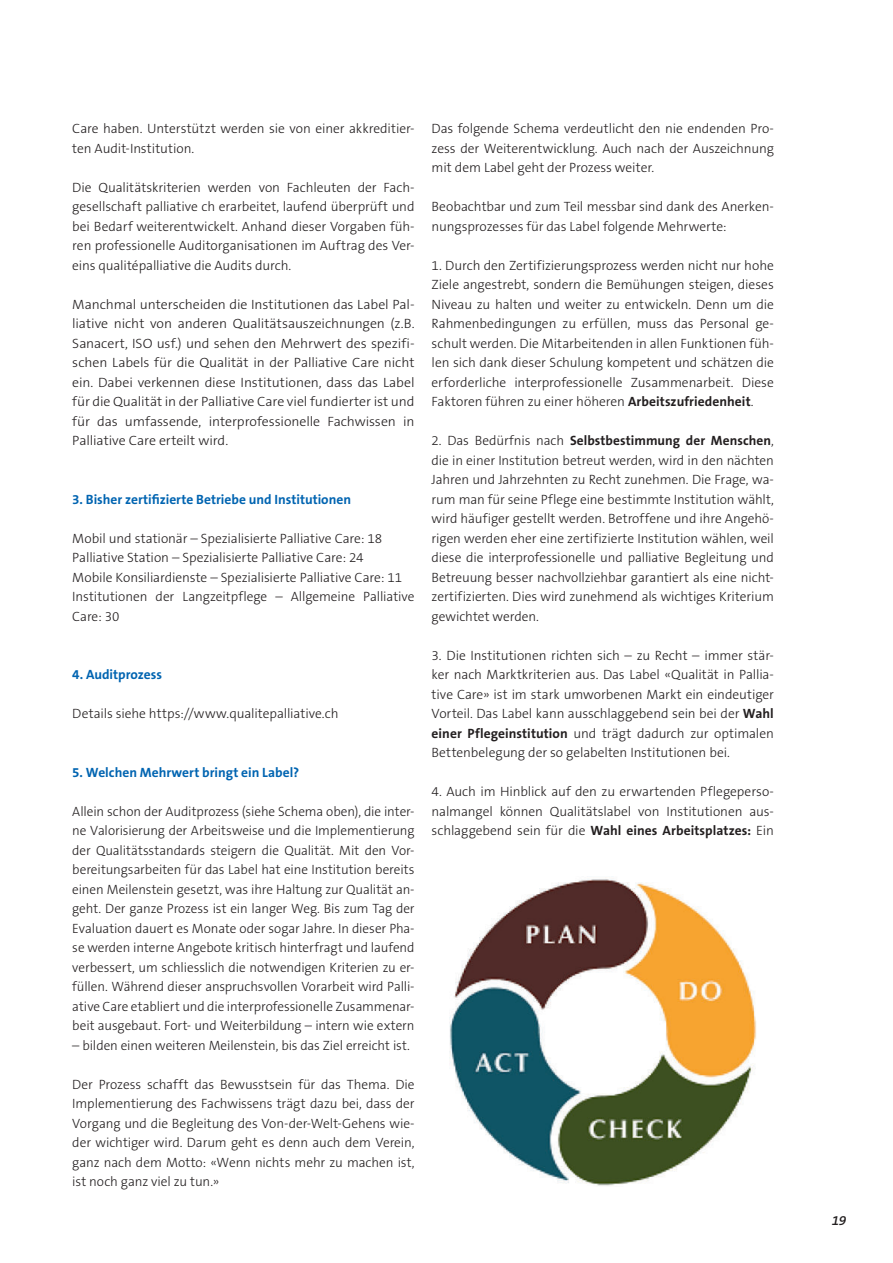
<style>
.page{position:relative;width:893px;height:1263px;background:#fff}
.page>*{position:absolute;margin:0;border:0;box-sizing:border-box;transform-origin:0 0}
.t1{font:300 13.5px/19.5px "The Sans B W3";letter-spacing:-.005em;color:#231f20;text-align:justify}
.t2{font:700 13.5px "The Sans B W7";color:#0164b1}
.t3{font:700 13.5px "The Sans B W7";letter-spacing:.005em;color:#231f20}
.t4{font:italic 600 13.5px "The Sans B W6";color:#231f20}
.s1{font-family:"The Sans B W7";font-weight:700}
.s2{font-family:"The Sans B W3";font-weight:300}
</style>
<div class="page">
<img style="left:449px;top:876px;width:308px;height:310px">
<p class="t1" style="left:72px;top:120px;width:344px">Care haben. Unterstützt werden sie von einer akkreditier&shy;ten Audit-Institution.</p>
<p class="t1" style="left:72px;top:178px;width:344px">Die Qualitätskriterien werden von Fachleuten der Fach&shy;gesellschaft palliative ch erarbeitet, laufend überprüft und bei Bedarf weiterentwickelt. Anhand dieser Vorgaben füh&shy;ren professionelle Auditorganisationen im Auftrag des Ver&shy;eins qualitépalliative die Audits durch.</p>
<p class="t1" style="left:72px;top:295px;width:344px">Manchmal unterscheiden die Institutionen das Label Pal&shy;liative nicht von anderen Qualitätsauszeichnungen (z.B.<br>Sanacert, ISO usf.) und sehen den Mehrwert des spezifi&shy;schen Labels für die Qualität in der Palliative Care nicht ein. Dabei verkennen diese Institutionen, dass das Label für die Qualität in der Palliative Care viel fundierter ist und für das umfassende, interprofessionelle Fachwissen in Palliative Care erteilt wird.</p>
<p class="t2" style="left:72px;top:492px;width:280px">3. Bisher zertifizierte Betriebe und Institutionen</p>
<p class="t1" style="left:72px;top:529px;width:344px;text-align:left">Mobil und stationär – Spezialisierte Palliative Care: 18<br>Palliative Station – Spezialisierte Palliative Care: 24<br>Mobile Konsiliardienste – Spezialisierte Palliative Care: 11<br>Institutionen der Langzeitpflege – Allgemeine Palliative Care: 30</p>
<p class="t2" style="left:72px;top:668px;width:91px">4. Auditprozess</p>
<p class="t1" style="left:72px;top:705px;width:268px">Details siehe https://www.qualitepalliative.ch</p>
<p class="t2" style="left:72px;top:765px;width:228px">5. Welchen Mehrwert bringt ein Label?</p>
<p class="t1" style="left:72px;top:802px;width:344px">Allein schon der Auditprozess (siehe Schema oben), die inter&shy;ne Valorisierung der Arbeitsweise und die Implementierung der Qualitätsstandards steigern die Qualität. Mit den Vor&shy;bereitungsarbeiten für das Label hat eine Institution bereits einen Meilenstein gesetzt, was ihre Haltung zur Qualität an&shy;geht. Der ganze Prozess ist ein langer Weg. Bis zum Tag der Evaluation dauert es Monate oder sogar Jahre. In dieser Pha&shy;se werden interne Angebote kritisch hinterfragt und laufend verbessert, um schliesslich die notwendigen Kriterien zu er&shy;füllen. Während dieser anspruchsvollen Vorarbeit wird Palli&shy;ative Care etabliert und die interprofessionelle Zusammenar&shy;beit ausgebaut. Fort- und Weiterbildung – intern wie extern</p>
<p class="t1" style="left:72px;top:1036px;width:339px">– bilden einen weiteren Meilenstein, bis das Ziel erreicht ist.</p>
<p class="t1" style="left:72px;top:1075px;width:344px">Der Prozess schafft das Bewusstsein für das Thema. Die Implementierung des Fachwissens trägt dazu bei, dass der Vorgang und die Begleitung des Von-der-Welt-Gehens wie&shy;der wichtiger wird. Darum geht es denn auch dem Verein, ganz nach dem Motto: «Wenn nichts mehr zu machen ist, ist noch ganz viel zu tun.»</p>
<p class="t1" style="left:432px;top:120px;width:344px">Das folgende Schema verdeutlicht den nie endenden Pro&shy;zess der Weiterentwicklung. Auch nach der Auszeichnung mit dem Label geht der Prozess weiter.</p>
<p class="t1" style="left:432px;top:198px;width:344px">Beobachtbar und zum Teil messbar sind dank des Anerken&shy;nungsprozesses für das Label folgende Mehrwerte:</p>
<p class="t1" style="left:432px;top:256px;width:344px">1. Durch den Zertifizierungsprozess werden nicht nur hohe Ziele angestrebt, sondern die Bemühungen steigen, dieses Niveau zu halten und weiter zu entwickeln. Denn um die Rahmenbedingungen zu erfüllen, muss das Personal ge&shy;schult werden. Die Mitarbeitenden in allen Funktionen füh&shy;len sich dank dieser Schulung kompetent und schätzen die erforderliche interprofessionelle Zusammenarbeit. Diese Faktoren führen zu einer höheren <span class="s1">Arbeitszufriedenheit</span>.</p>
<p class="t3" style="left:432px;top:434px;width:344px"><span class="s2">2. Das Bedürfnis nach</span> Selbstbestimmung der Menschen<span class="s2">,</span></p>
<p class="t1" style="left:432px;top:451px;width:344px">die in einer Institution betreut werden, wird in den nächten Jahren und Jahrzehnten zu Recht zunehmen. Die Frage, wa&shy;rum man für seine Pflege eine bestimmte Institution wählt, wird häufiger gestellt werden. Betroffene und ihre Angehö&shy;rigen werden eher eine zertifizierte Institution wählen, weil diese die interprofessionelle und palliative Begleitung und Betreuung besser nachvollziehbar garantiert als eine nicht&shy;zertifizierten. Dies wird zunehmend als wichtiges Kriterium gewichtet werden.</p>
<p class="t1" style="left:432px;top:646px;width:344px">3. Die Institutionen richten sich – zu Recht – immer stär&shy;ker nach Marktkriterien aus. Das Label «Qualität in Pallia&shy;tive Care» ist im stark umworbenen Markt ein eindeutiger Vorteil. Das Label kann ausschlaggebend sein bei der <span class="s1">Wahl einer Pflegeinstitution</span> und trägt dadurch zur optimalen Bettenbelegung der so gelabelten Institutionen bei.</p>
<p class="t1" style="left:432px;top:783px;width:344px">4. Auch im Hinblick auf den zu erwartenden Pflegeperso&shy;nalmangel können Qualitätslabel von Institutionen aus&shy;schlaggebend sein für die <span class="s1">Wahl eines Arbeitsplatzes:</span> Ein</p>
<p class="t4" style="left:832px;top:1213px;width:16px">19</p>
</div>
